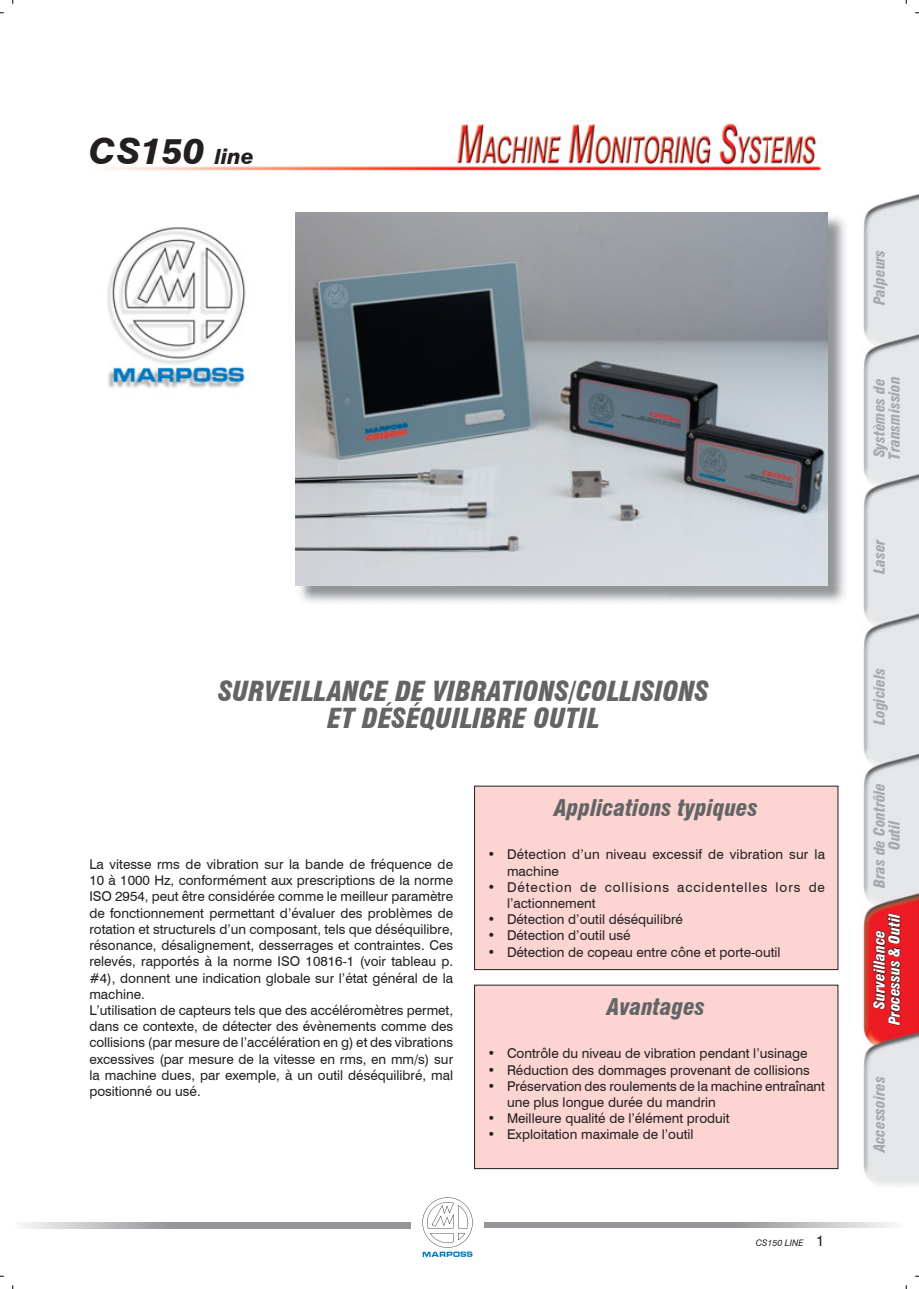
<style>
.page{position:relative;width:919px;height:1289px;background:#fff}
.page>*{position:absolute;margin:0;border:0;box-sizing:border-box;transform-origin:0 0}
.t1{font:italic 800 36px "Swiss 721 BT";color:#231f20}
.t2{font:italic 900 condensed 27px/27px "Swiss 721 BT";color:#636466;text-align:center}
.t3{font:italic 900 condensed 22.5px "Swiss 721 BT";color:#636466}
.t4{font:italic 900 condensed 15px/15px "Swiss 721 BT";color:#a7a9ac}
.t5{font:italic 900 condensed 15px/15px "Swiss 721 BT";color:#fff;text-align:center}
.t6{font:13.5px/16.2px "Swiss 721 BT";color:#231f20}
.t7{font:13.5px/16.2px "Swiss 721 BT";letter-spacing:.07em;color:#231f20}
.t8{font:italic 9px "Swiss 721 BT";color:#231f20}
.s1{font-size:21px}
.s2{font-style:normal;font-size:15px}
</style>
<div class="page">
<svg style="left:422px;top:1197px;width:50px;height:59px"></svg>
<svg style="left:22px;top:1222px;width:150px;height:6px"></svg>
<div style="left:172px;top:1222px;width:119px;height:6px;background:#939598"></div>
<div style="left:291px;top:1222px;width:119px;height:6px;background:#939598"></div>
<svg style="left:735px;top:1222px;width:158px;height:6px"></svg>
<div style="left:609px;top:1222px;width:126px;height:6px;background:#939598"></div>
<div style="left:484px;top:1222px;width:125px;height:6px;background:#939598"></div>
<img style="left:824px;top:194px;width:94px;height:992px">
<img style="left:107px;top:227px;width:139px;height:161px">
<img style="left:297px;top:214px;width:550px;height:390px">
<img style="left:295px;top:213px;width:532px;height:372px">
<img style="left:102px;top:121px;width:719px;height:50px">
<div style="left:474px;top:786px;width:363px;height:183px;background:#fcd4d1"></div>
<div style="left:474px;top:985px;width:363px;height:183px;background:#fcd4d1"></div>
<h1 class="t1" style="left:89px;top:129px;width:166px">CS150 <span class="s1">line</span></h1>
<h2 class="t2" style="left:218px;top:678px;width:492px">SURVEILLANCE DE VIBRATIONS/COLLISIONS<br>ET DÉSÉQUILIBRE OUTIL</h2>
<p class="t6" style="left:89px;top:855px;width:365px">La vitesse rms de vibration sur la bande de fréquence de 10 à 1000 Hz, conformément aux prescriptions de la norme ISO 2954, peut être considérée comme le meilleur paramètre de fonctionnement permettant d’évaluer des problèmes de rotation et structurels d’un composant, tels que déséquilibre, résonance, désalignement, desserrages et contraintes. Ces relevés, rapportés à la norme ISO 10816-1 (voir tableau p. #4), donnent une indication globale sur l’état général de la machine.<br>L’utilisation de capteurs tels que des accéléromètres permet, dans ce contexte, de détecter des évènements comme des collisions (par mesure de l’accélération en g) et des vibrations excessives (par mesure de la vitesse en rms, en mm/s) sur la machine dues, par exemple, à un outil déséquilibré, mal positionné ou usé.</p>
<h3 class="t3" style="left:554px;top:794px;width:205px">Applications typiques</h3>
<p class="t6" style="left:507px;top:846px;width:319px;text-indent:-19px">• Détection d’un niveau excessif de vibration sur la machine</p>
<p class="t7" style="left:507px;top:878px;width:319px;text-indent:-19px">• Détection de collisions accidentelles lors de l’actionnement</p>
<p class="t6" style="left:487px;top:910px;width:197px">• Détection d’outil déséquilibré</p>
<p class="t6" style="left:487px;top:927px;width:144px">• Détection d’outil usé</p>
<p class="t6" style="left:487px;top:943px;width:294px">• Détection de copeau entre cône et porte-outil</p>
<h3 class="t3" style="left:607px;top:993px;width:99px">Avantages</h3>
<p class="t6" style="left:487px;top:1044px;width:321px">• Contrôle du niveau de vibration pendant l’usinage</p>
<p class="t6" style="left:487px;top:1061px;width:324px">• Réduction des dommages provenant de collisions</p>
<p class="t6" style="left:507px;top:1077px;width:319px;text-indent:-19px">• Préservation des roulements de la machine entraînant une plus longue durée du mandrin</p>
<p class="t6" style="left:487px;top:1109px;width:244px">• Meilleure qualité de l’élément produit</p>
<p class="t6" style="left:487px;top:1125px;width:207px">• Exploitation maximale de l’outil</p>
<p class="t8" style="left:755px;top:1236px;width:70px">CS150 LINE <span class="s2">1</span></p>
<p class="t4" style="left:871px;top:305px;width:57px;rotate:-90deg">Palpeurs</p>
<p class="t4" style="left:871px;top:459px;width:85px;rotate:-90deg">Systèmes de<br>Transmission</p>
<p class="t4" style="left:871px;top:574px;width:37px;rotate:-90deg">Laser</p>
<p class="t4" style="left:871px;top:725px;width:59px;rotate:-90deg">Logiciels</p>
<p class="t4" style="left:871px;top:887px;width:106px;text-align:center;rotate:-90deg">Bras de Contrôle<br>Outil</p>
<p class="t5" style="left:871px;top:1024px;width:113px;rotate:-90deg">Surveillance<br>Processus &amp; Outil</p>
<p class="t4" style="left:871px;top:1152px;width:78px;rotate:-90deg">Accessoires</p>
</div>
